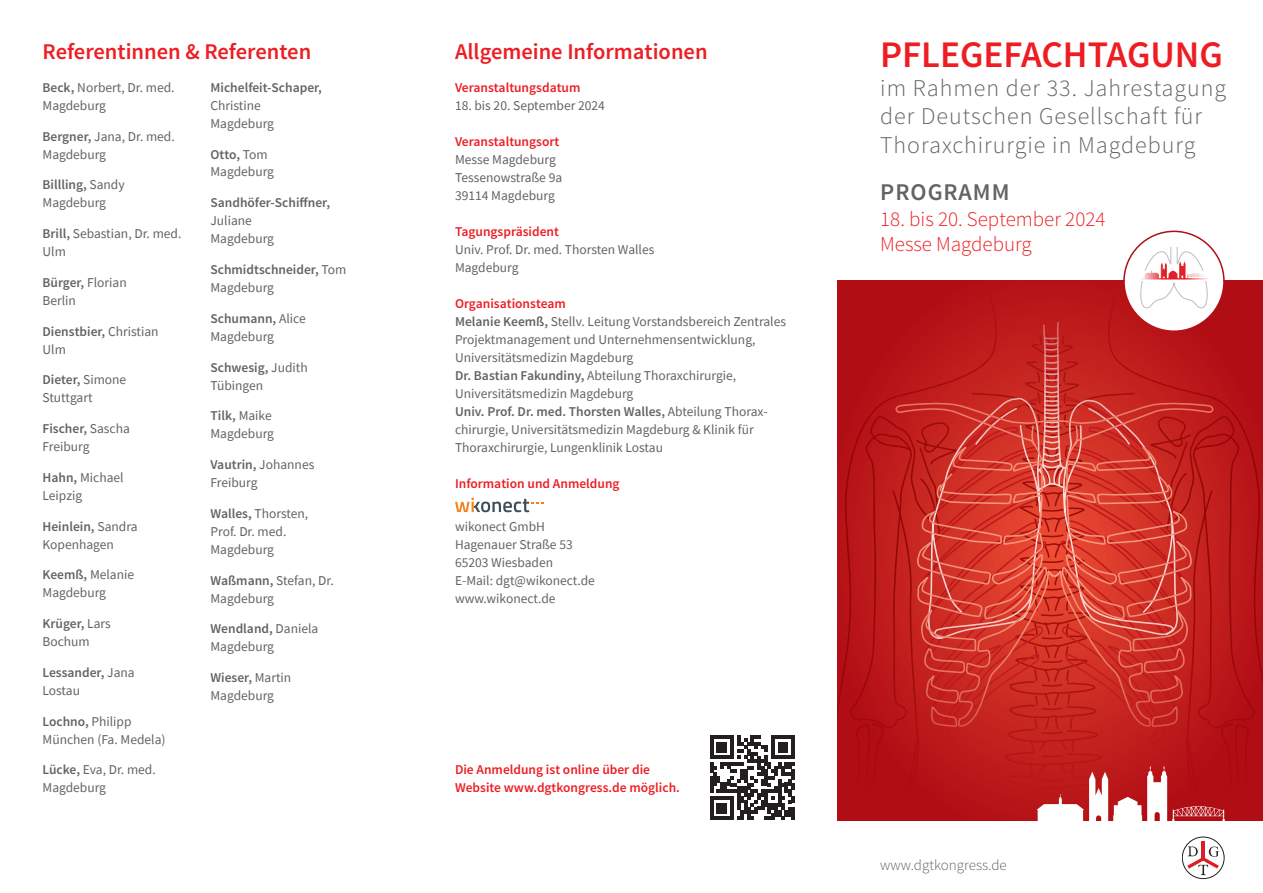
<style>
.page{position:relative;width:1263px;height:893px;background:#fff}
.page>*{position:absolute;margin:0;border:0;box-sizing:border-box;transform-origin:0 0}
.t1{font:600 37.5px "Source Sans Pro";color:#ee1d23}
.t2{font:300 24px/28.5px "Source Sans Pro";letter-spacing:.04em;color:#636366}
.t3{font:600 24px "Source Sans Pro";letter-spacing:.04em;color:#636366}
.t4{font:600 22.5px "Source Sans Pro";color:#ee1d23}
.t5{font:300 21px/25.5px "Source Sans Pro";color:#ee1d23}
.t6{font:300 15px "Source Sans Pro";color:#636366}
.t7{font:13.5px/18px "Source Sans Pro";color:#636366}
.t8{font:600 13.5px/18px "Source Sans Pro";color:#ee1d23}
.t9{font:600 13.5px/18px "Source Sans Pro";color:#636366}
.s1{font-weight:600}
.s2{font-weight:400}
.s3{font-weight:600;color:#ee1d23}
</style>
<div class="page">
<div style="left:838px;top:281px;width:425px;height:540px;background:#b10d15"></div>
<svg style="left:838px;top:308px;width:425px;height:485px"></svg>
<svg style="left:912px;top:395px;width:283px;height:351px"></svg>
<svg style="left:925px;top:321px;width:255px;height:80px"></svg>
<svg style="left:895px;top:401px;width:319px;height:327px;background:#ce362d"></svg>
<svg style="left:455px;top:498px;width:89px;height:14px"></svg>
<svg style="left:1182px;top:837px;width:42px;height:42px"></svg>
<div style="left:1182px;top:837px;width:42px;height:42px;border:1px solid #231f20;border-radius:50%"></div>
<hr style="left:1201px;top:841px;width:4px;height:18px;background:#dd1f25">
<svg style="left:1187px;top:846px;width:32px;height:29px"></svg>
<svg style="left:710px;top:735px;width:85px;height:85px"></svg>
<div style="left:1125px;top:232px;width:98px;height:98px;background:#fff;border-radius:50%"></div>
<svg style="left:1122px;top:230px;width:103px;height:79px"></svg>
<svg style="left:1037px;top:766px;width:188px;height:55px"></svg>
<h3 class="t4" style="left:43px;top:38px;width:270px">Referentinnen &amp; Referenten</h3>
<p class="t7" style="left:43px;top:78px;width:134px"><span class="s1">Beck,</span> Norbert, Dr. med.<br>Magdeburg</p>
<p class="t7" style="left:43px;top:127px;width:134px"><span class="s1">Bergner,</span> Jana, Dr. med.<br>Magdeburg</p>
<p class="t7" style="left:43px;top:176px;width:84px"><span class="s1">Billling,</span> Sandy<br>Magdeburg</p>
<p class="t7" style="left:43px;top:225px;width:140px"><span class="s1">Brill,</span> Sebastian, Dr. med.<br>Ulm</p>
<p class="t7" style="left:43px;top:273px;width:86px"><span class="s1">Bürger,</span> Florian<br>Berlin</p>
<p class="t7" style="left:43px;top:322px;width:118px"><span class="s1">Dienstbier,</span> Christian<br>Ulm</p>
<p class="t7" style="left:43px;top:371px;width:85px"><span class="s1">Dieter,</span> Simone<br>Stuttgart</p>
<p class="t7" style="left:43px;top:420px;width:89px"><span class="s1">Fischer,</span> Sascha<br>Freiburg</p>
<p class="t7" style="left:43px;top:468px;width:83px"><span class="s1">Hahn,</span> Michael<br>Leipzig</p>
<p class="t7" style="left:43px;top:517px;width:96px"><span class="s1">Heinlein,</span> Sandra<br>Kopenhagen</p>
<p class="t7" style="left:43px;top:566px;width:93px"><span class="s1">Keemß,</span> Melanie<br>Magdeburg</p>
<p class="t7" style="left:43px;top:615px;width:70px"><span class="s1">Krüger,</span> Lars<br>Bochum</p>
<p class="t9" style="left:43px;top:664px;width:94px">Lessander, <span class="s2">Jana<br>Lostau</span></p>
<p class="t7" style="left:43px;top:712px;width:125px"><span class="s1">Lochno,</span> Philipp<br>München (Fa. Medela)</p>
<p class="t7" style="left:43px;top:761px;width:115px"><span class="s1">Lücke,</span> Eva, Dr. med.<br>Magdeburg</p>
<p class="t9" style="left:210px;top:79px;width:113px">Michelfeit-Schaper,</p>
<p class="t7" style="left:210px;top:96px;width:65px">Christine<br>Magdeburg</p>
<p class="t7" style="left:210px;top:145px;width:65px"><span class="s1">Otto,</span> Tom<br>Magdeburg</p>
<p class="t9" style="left:210px;top:194px;width:121px">Sandhöfer-Schiffner,</p>
<p class="t7" style="left:210px;top:212px;width:65px">Juliane<br>Magdeburg</p>
<p class="t9" style="left:210px;top:261px;width:137px">Schmidtschneider, <span class="s2">Tom<br>Magdeburg</span></p>
<p class="t7" style="left:210px;top:309px;width:97px"><span class="s1">Schumann,</span> Alice<br>Magdeburg</p>
<p class="t7" style="left:210px;top:358px;width:99px"><span class="s1">Schwesig,</span> Judith<br>Tübingen</p>
<p class="t7" style="left:210px;top:407px;width:65px"><span class="s1">Tilk,</span> Maike<br>Magdeburg</p>
<p class="t7" style="left:210px;top:455px;width:105px"><span class="s1">Vautrin,</span> Johannes<br>Freiburg</p>
<p class="t7" style="left:210px;top:504px;width:99px"><span class="s1">Walles,</span> Thorsten,<br>Prof. Dr. med.<br>Magdeburg</p>
<p class="t7" style="left:210px;top:571px;width:125px"><span class="s1">Waßmann,</span> Stefan, Dr.<br>Magdeburg</p>
<p class="t7" style="left:210px;top:620px;width:109px"><span class="s1">Wendland,</span> Daniela<br>Magdeburg</p>
<p class="t7" style="left:210px;top:668px;width:82px"><span class="s1">Wieser,</span> Martin<br>Magdeburg</p>
<h3 class="t4" style="left:455px;top:38px;width:254px">Allgemeine Informationen</h3>
<p class="t8" style="left:455px;top:79px;width:127px">Veranstaltungsdatum</p>
<p class="t7" style="left:455px;top:96px;width:151px">18. bis 20. September 2024</p>
<p class="t8" style="left:455px;top:133px;width:106px">Veranstaltungsort</p>
<p class="t7" style="left:455px;top:150px;width:109px">Messe Magdeburg<br>Tessenowstraße 9a<br>39114 Magdeburg</p>
<p class="t8" style="left:455px;top:223px;width:105px">Tagungspräsident</p>
<p class="t7" style="left:455px;top:240px;width:201px">Univ. Prof. Dr. med. Thorsten Walles<br>Magdeburg</p>
<p class="t7" style="left:455px;top:294px;width:333px"><span class="s3">Organisationsteam<br></span><span class="s1">Melanie Keemß,</span> Stellv. Leitung Vorstandsbereich Zentrales Projektmanagement und Unternehmensentwicklung, Universitätsmedizin Magdeburg<br><span class="s1">Dr. Bastian Fakundiny,</span> Abteilung Thoraxchirurgie, Universitätsmedizin Magdeburg<br><span class="s1">Univ. Prof. Dr. med. Thorsten Walles,</span> Abteilung Thorax&shy;chirurgie, Universitätsmedizin Magdeburg &amp; Klinik für Thoraxchirurgie, Lungenklinik Lostau</p>
<p class="t8" style="left:455px;top:475px;width:166px">Information und Anmeldung</p>
<p class="t7" style="left:455px;top:518px;width:141px">wikonect GmbH<br>Hagenauer Straße 53<br>65203 Wiesbaden<br>E-Mail: dgt@wikonect.de www.wikonect.de</p>
<p class="t8" style="left:455px;top:761px;width:226px">Die Anmeldung ist online über die<br>Website www.dgtkongress.de möglich.</p>
<h1 class="t1" style="left:880px;top:31px;width:344px">PFLEGEFACHTAGUNG</h1>
<h2 class="t2" style="left:880px;top:74px;width:348px">im Rahmen der 33. Jahrestagung der Deutschen Gesellschaft für<br>Thoraxchirurgie in Magdeburg</h2>
<h2 class="t3" style="left:880px;top:177px;width:131px">PROGRAMM</h2>
<h3 class="t5" style="left:880px;top:206px;width:227px">18. bis 20. September 2024<br>Messe Magdeburg</h3>
<p class="t6" style="left:880px;top:855px;width:128px">www.dgtkongress.de</p>
</div>
